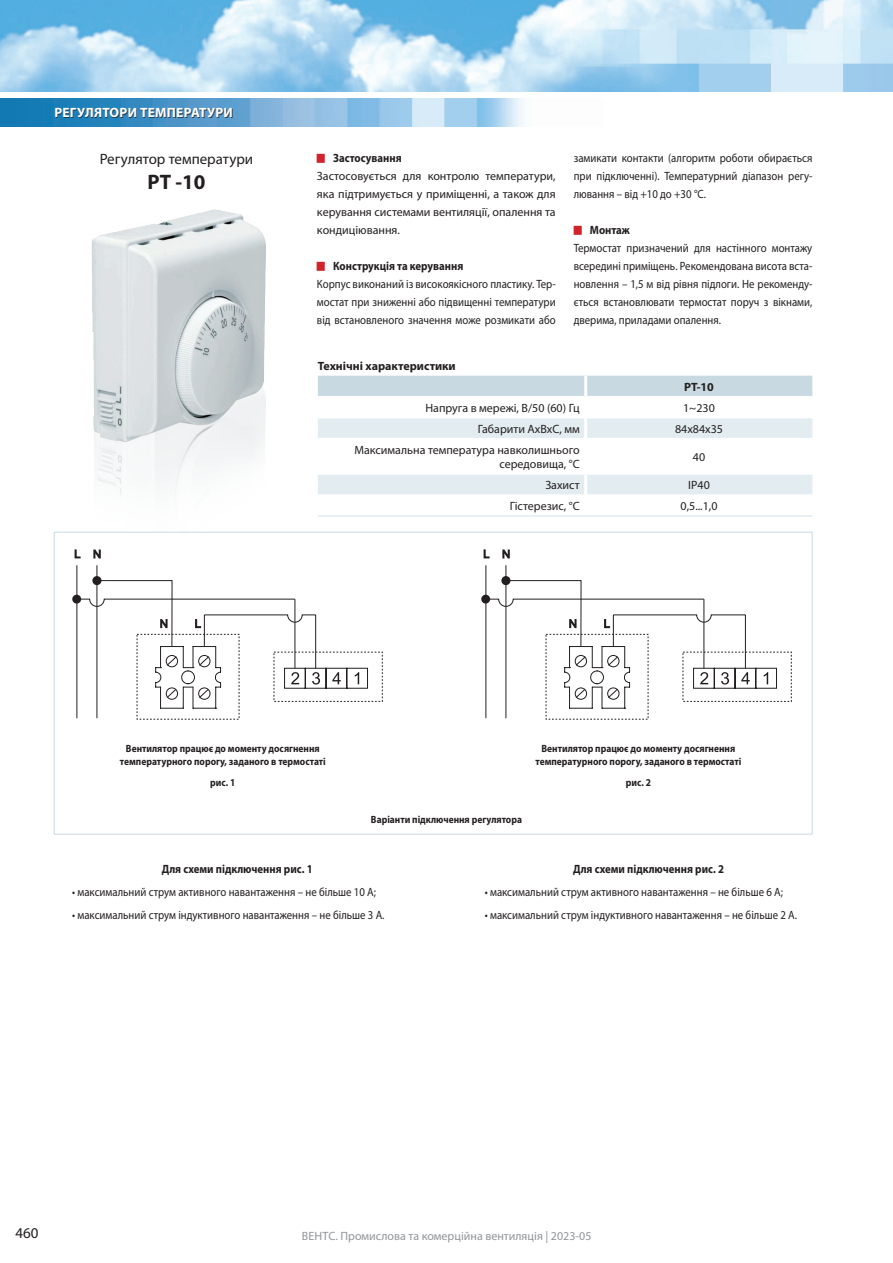
<style>
.page{position:relative;width:893px;height:1263px;background:#fff}
.page>*{position:absolute;margin:0;border:0;box-sizing:border-box;transform-origin:0 0}
.t1{font:700 21px "Myriad Pro";color:#231f20}
.t2{font:15px "Myriad Pro";color:#231f20}
.t3{font:700 13.5px "Myriad Pro";letter-spacing:.02em;color:#fff}
.t4{font:12px/18px "Myriad Pro";color:#231f20;text-align:justify;scale:.9 1}
.t5{font:12px/18px "Myriad Pro";color:#231f20;text-align:justify}
.t6{font:700 12px "Myriad Pro";color:#231f20;scale:.9 1}
.t7{font:12px "Myriad Pro";color:#939598}
.t8{font:700 12px "Myriad Pro";color:#231f20}
.t9{font:700 10.5px/12.6px "Myriad Pro";color:#231f20;text-align:center;scale:.9 1}
</style>
<div class="page">
<img style="left:0;top:0;width:893px;height:91px">
<img style="left:0;top:99px;width:524px;height:27px">
<img style="left:74px;top:209px;width:205px;height:341px">
<div style="left:72px;top:595px;width:9px;height:8px;border:3px solid #231f20;border-radius:50%"></div>
<svg style="left:74px;top:550px;width:130px;height:169px"></svg>
<svg style="left:204px;top:565px;width:378px;height:154px"></svg>
<svg style="left:483px;top:550px;width:7px;height:9px"></svg>
<svg style="left:502px;top:550px;width:8px;height:9px"></svg>
<div style="left:501px;top:576px;width:9px;height:9px;border:3px solid #231f20;border-radius:50%"></div>
<svg style="left:483px;top:596px;width:222px;height:11px"></svg>
<div style="left:481px;top:595px;width:9px;height:8px;border:3px solid #231f20;border-radius:50%"></div>
<hr style="left:703px;top:599px;width:1px;height:69px;background:#231f20">
<svg style="left:564px;top:614px;width:213px;height:95px"></svg>
<div style="left:56px;top:109px;width:177px;height:9px;background:#231f20;opacity:.7"></div>
<div style="left:318px;top:376px;width:494px;height:20px;background:#c9d9e2"></div>
<svg style="left:318px;top:418px;width:494px;height:76px"></svg>
<hr style="left:318px;top:438px;width:266px;height:1px;background:#fff">
<hr style="left:587px;top:438px;width:225px;height:1px;background:#fff">
<hr style="left:318px;top:473px;width:266px;height:2px;background:#fff">
<hr style="left:587px;top:473px;width:225px;height:2px;background:#fff">
<hr style="left:584px;top:376px;width:3px;height:21px;background:#fff">
<hr style="left:584px;top:418px;width:3px;height:21px;background:#fff">
<hr style="left:584px;top:439px;width:3px;height:35px;background:#fff">
<hr style="left:584px;top:474px;width:3px;height:21px;background:#fff">
<hr style="left:318px;top:515px;width:268px;height:2px;background:#e2ecf1">
<hr style="left:586px;top:515px;width:226px;height:2px;background:#e2ecf1">
<p class="t3" style="left:54px;top:104px;width:180px">РЕГУЛЯТОРИ ТЕМПЕРАТУРИ</p>
<p class="t2" style="left:100px;top:150px;width:155px">Регулятор температури</p>
<h1 class="t1" style="left:147px;top:169px;width:60px">РТ -10</h1>
<p class="t6" style="left:333px;top:150px;width:78px">Застосування</p>
<p class="t5" style="left:317px;top:167px;width:240px">Застосовується для контролю температури, яка підтримується у приміщенні, а також для керування системами вентиляції, опалення та кондиціювання.</p>
<p class="t6" style="left:333px;top:258px;width:146px">Конструкція та керування</p>
<p class="t4" style="left:317px;top:275px;width:267px">Корпус виконаний із високоякісного пластику. Тер&shy;мостат при зниженні або підвищенні температури від встановленого значення може розмикати або</p>
<p class="t8" style="left:318px;top:358px;width:139px">Технічні характеристики</p>
<p class="t4" style="left:574px;top:149px;width:267px">замикати контакти (алгоритм роботи обирається при підключенні). Температурний діапазон регу&shy;лювання – від +10 до +30 °С.</p>
<p class="t6" style="left:590px;top:222px;width:46px">Монтаж</p>
<p class="t4" style="left:574px;top:239px;width:267px">Термостат призначений для настінного монтажу всередині приміщень. Рекомендована висота вста&shy;новлення – 1,5 м від рівня підлоги. Не рекоменду&shy;ється встановлювати термостат поруч з вікнами, дверима, приладами опалення.</p>
<p class="t8" style="left:684px;top:379px;width:31px">РТ-10</p>
<p class="t5" style="left:425px;top:398px;width:156px">Напруга в мережі, В/50 (60) Гц</p>
<p class="t5" style="left:683px;top:398px;width:33px">1~230</p>
<p class="t5" style="left:478px;top:419px;width:103px">Габарити АхВхС, мм</p>
<p class="t5" style="left:675px;top:419px;width:50px">84х84х35</p>
<p class="t5" style="left:354px;top:442px;width:227px;line-height:14.4px;text-align:right">Максимальна температура навколишнього середовища, °С</p>
<p class="t5" style="left:693px;top:448px;width:14px">40</p>
<p class="t5" style="left:545px;top:476px;width:36px">Захист</p>
<p class="t5" style="left:688px;top:476px;width:23px">IP40</p>
<p class="t5" style="left:510px;top:497px;width:71px">Гістерезис, °С</p>
<p class="t5" style="left:680px;top:497px;width:39px">0,5...1,0</p>
<p class="t9" style="left:120px;top:742px;width:230px">Вентилятор працює до моменту досягнення температурного порогу, заданого в термостаті</p>
<p class="t9" style="left:210px;top:776px;width:29px">рис. 1</p>
<p class="t9" style="left:371px;top:813px;width:169px">Варіанти підключення регулятора</p>
<p class="t9" style="left:535px;top:742px;width:230px">Вентилятор працює до моменту досягнення температурного порогу, заданого в термостаті</p>
<p class="t9" style="left:626px;top:776px;width:29px">рис. 2</p>
<p class="t6" style="left:162px;top:861px;width:169px">Для схеми підключення рис. 1</p>
<p class="t4" style="left:72px;top:883px;width:339px">• максимальний струм активного навантаження – не більше 10 А;</p>
<p class="t4" style="left:72px;top:906px;width:349px">• максимальний струм індуктивного навантаження – не більше 3 А.</p>
<p class="t6" style="left:573px;top:861px;width:169px">Для схеми підключення рис. 2</p>
<p class="t4" style="left:485px;top:883px;width:333px">• максимальний струм активного навантаження – не більше 6 А;</p>
<p class="t4" style="left:485px;top:906px;width:349px">• максимальний струм індуктивного навантаження – не більше 2 А.</p>
<p class="t2" style="left:15px;top:1224px;width:25px">460</p>
<p class="t7" style="left:302px;top:1229px;width:291px">ВЕНТС. Промислова та комерційна вентиляція | 2023-05</p>
</div>
